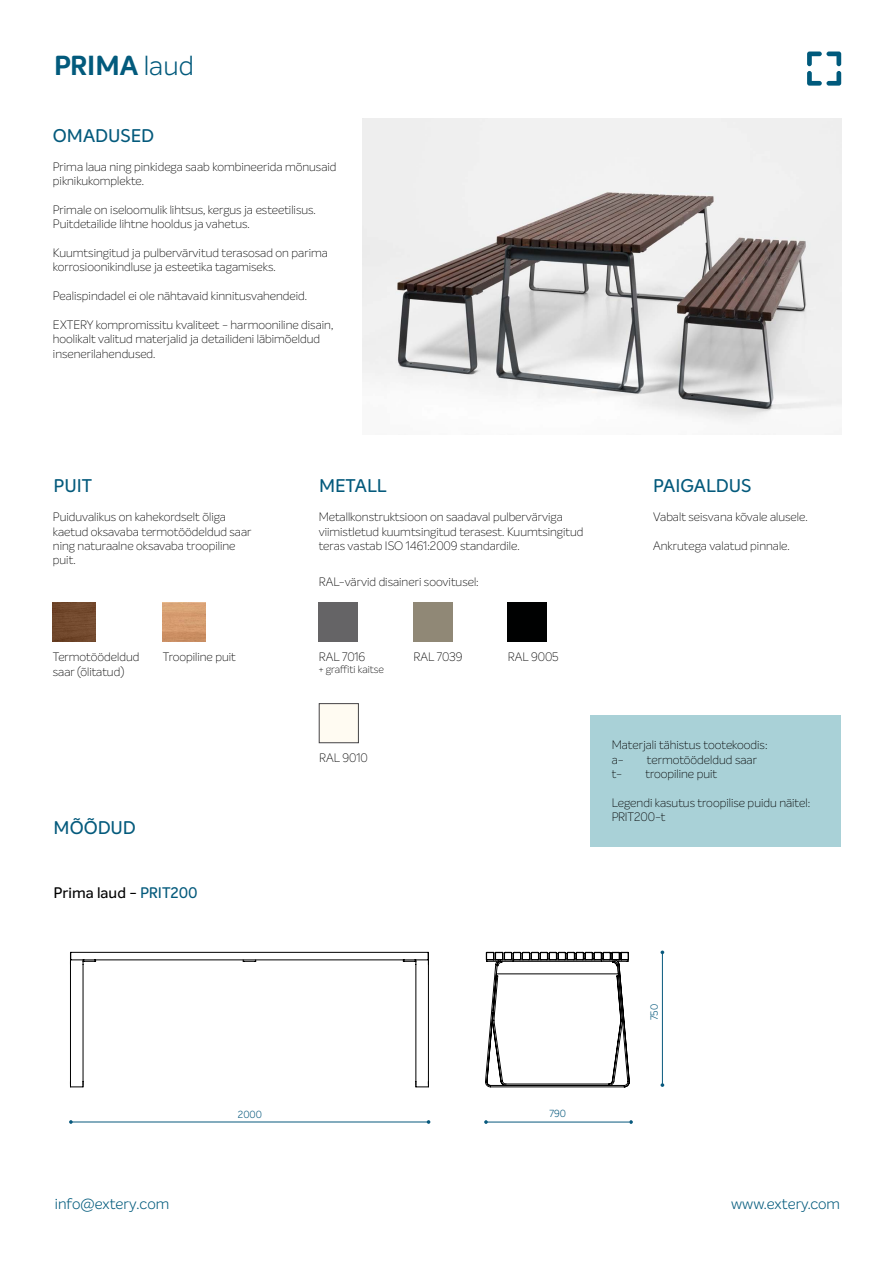
<style>
.page{position:relative;width:893px;height:1263px;background:#fff}
.page>*{position:absolute;margin:0;border:0;box-sizing:border-box;transform-origin:0 0}
.t1{font:700 27px "Intelo";letter-spacing:-.005em;color:#025a7c}
.t2{font:500 18px "Intelo";color:#045a7c}
.t3{font:500 15px "Intelo";color:#000}
.t4{font:300 15px "Intelo";color:#005a7c}
.t5{font:300 15px "Intelo";color:#025a7c}
.t6{font:100 12px/14.4px "Intelo";color:#000}
.t7{font:100 10.5px "Intelo";color:#000}
.t8{font:300 10.05px "Intelo";color:#08597d}
.s1{font-weight:300}
.s2{color:#045a7c}
</style>
<div class="page">
<svg style="left:807px;top:52px;width:34px;height:34px"></svg>
<div style="left:590px;top:715px;width:251px;height:132px;background:#a9d1d7"></div>
<img style="left:53px;top:603px;width:43px;height:39px">
<img style="left:163px;top:603px;width:42px;height:39px">
<div style="left:319px;top:603px;width:39px;height:39px;background:#656466"></div>
<div style="left:413px;top:603px;width:39px;height:39px;background:#908876"></div>
<div style="left:508px;top:603px;width:39px;height:39px;background:#000101"></div>
<div style="left:319px;top:703px;width:40px;height:40px;background:#fffbf2;border:1px solid #444345"></div>
<img style="left:363px;top:118px;width:478px;height:317px">
<svg style="left:70px;top:974px;width:560px;height:113px"></svg>
<svg style="left:70px;top:975px;width:553px;height:111px"></svg>
<svg style="left:69px;top:1120px;width:4px;height:4px"></svg>
<svg style="left:427px;top:1120px;width:3px;height:4px"></svg>
<hr style="left:71px;top:1122px;width:356px;height:1px;background:#08597d">
<svg style="left:484px;top:1120px;width:4px;height:4px"></svg>
<svg style="left:629px;top:1120px;width:4px;height:4px"></svg>
<hr style="left:486px;top:1122px;width:143px;height:1px;background:#08597d">
<hr style="left:662px;top:952px;width:1px;height:133px;background:#08597d">
<svg style="left:70px;top:951px;width:559px;height:23px"></svg>
<h1 class="t1" style="left:54px;top:49px;width:141px">PRIMA <span class="s1">laud</span></h1>
<h2 class="t2" style="left:53px;top:125px;width:103px">OMADUSED</h2>
<p class="t6" style="left:53px;top:159px;width:285px">Prima laua ning pinkidega saab kombineerida mõnusaid piknikukomplekte.</p>
<p class="t6" style="left:53px;top:202px;width:264px">Primale on iseloomulik lihtsus, kergus ja esteetilisus.<br>Puitdetailide lihtne hooldus ja vahetus.</p>
<p class="t6" style="left:53px;top:246px;width:277px">Kuumtsingitud ja pulbervärvitud terasosad on parima korrosioonikindluse ja esteetika tagamiseks.</p>
<p class="t6" style="left:53px;top:289px;width:256px">Pealispindadel ei ole nähtavaid kinnitusvahendeid.</p>
<p class="t6" style="left:53px;top:318px;width:282px">EXTERY kompromissitu kvaliteet - harmooniline disain, hoolikalt valitud materjalid ja detailideni läbimõeldud insenerilahendused.</p>
<h2 class="t2" style="left:54px;top:475px;width:40px">PUIT</h2>
<h2 class="t2" style="left:319px;top:475px;width:69px">METALL</h2>
<h2 class="t2" style="left:653px;top:475px;width:100px">PAIGALDUS</h2>
<p class="t6" style="left:53px;top:510px;width:200px">Puiduvalikus on kahekordselt õliga kaetud oksavaba termotöödeldud saar ning naturaalne oksavaba troopiline puit.</p>
<p class="t6" style="left:319px;top:510px;width:266px">Metallkonstruktsioon on saadaval pulbervärviga viimistletud kuumtsingitud terasest. Kuumtsingitud teras vastab ISO 1461:2009 standardile.</p>
<p class="t6" style="left:319px;top:574px;width:162px">RAL-värvid disaineri soovitusel:</p>
<p class="t6" style="left:53px;top:650px;width:88px">Termotöödeldud</p>
<p class="t6" style="left:163px;top:650px;width:75px">Troopiline puit</p>
<p class="t6" style="left:53px;top:664px;width:73px">saar (õlitatud)</p>
<h2 class="t2" style="left:54px;top:817px;width:84px">MÕÕDUD</h2>
<p class="t3" style="left:54px;top:883px;width:146px">Prima laud - <span class="s2">PRIT200</span></p>
<p class="t6" style="left:319px;top:649px;width:48px">RAL 7016</p>
<p class="t7" style="left:319px;top:663px;width:67px">+ graffiti kaitse</p>
<p class="t6" style="left:319px;top:750px;width:50px">RAL 9010</p>
<p class="t6" style="left:414px;top:649px;width:50px">RAL 7039</p>
<p class="t6" style="left:508px;top:649px;width:52px">RAL 9005</p>
<p class="t6" style="left:653px;top:510px;width:156px">Vabalt seisvana kõvale alusele.</p>
<p class="t6" style="left:653px;top:539px;width:138px">Ankrutega valatud pinnale.</p>
<p class="t6" style="left:612px;top:738px;width:157px">Materjali tähistus tootekoodis: a-</p>
<p class="t6" style="left:647px;top:752px;width:112px">termotöödeldud saar</p>
<p class="t6" style="left:612px;top:766px;width:12px">t-</p>
<p class="t6" style="left:645px;top:766px;width:73px">troopiline puit</p>
<p class="t6" style="left:612px;top:795px;width:200px">Legendi kasutus troopilise puidu näitel:<br>PRIT200-t</p>
<p class="t8" style="left:238px;top:1108px;width:26px">2000</p>
<p class="t8" style="left:549px;top:1108px;width:18px">790</p>
<p class="t8" style="left:648px;top:1020px;width:18px;rotate:-90deg">750</p>
<p class="t4" style="left:55px;top:1194px;width:116px">info@extery.com</p>
<p class="t5" style="left:731px;top:1194px;width:110px">www.extery.com</p>
</div>
